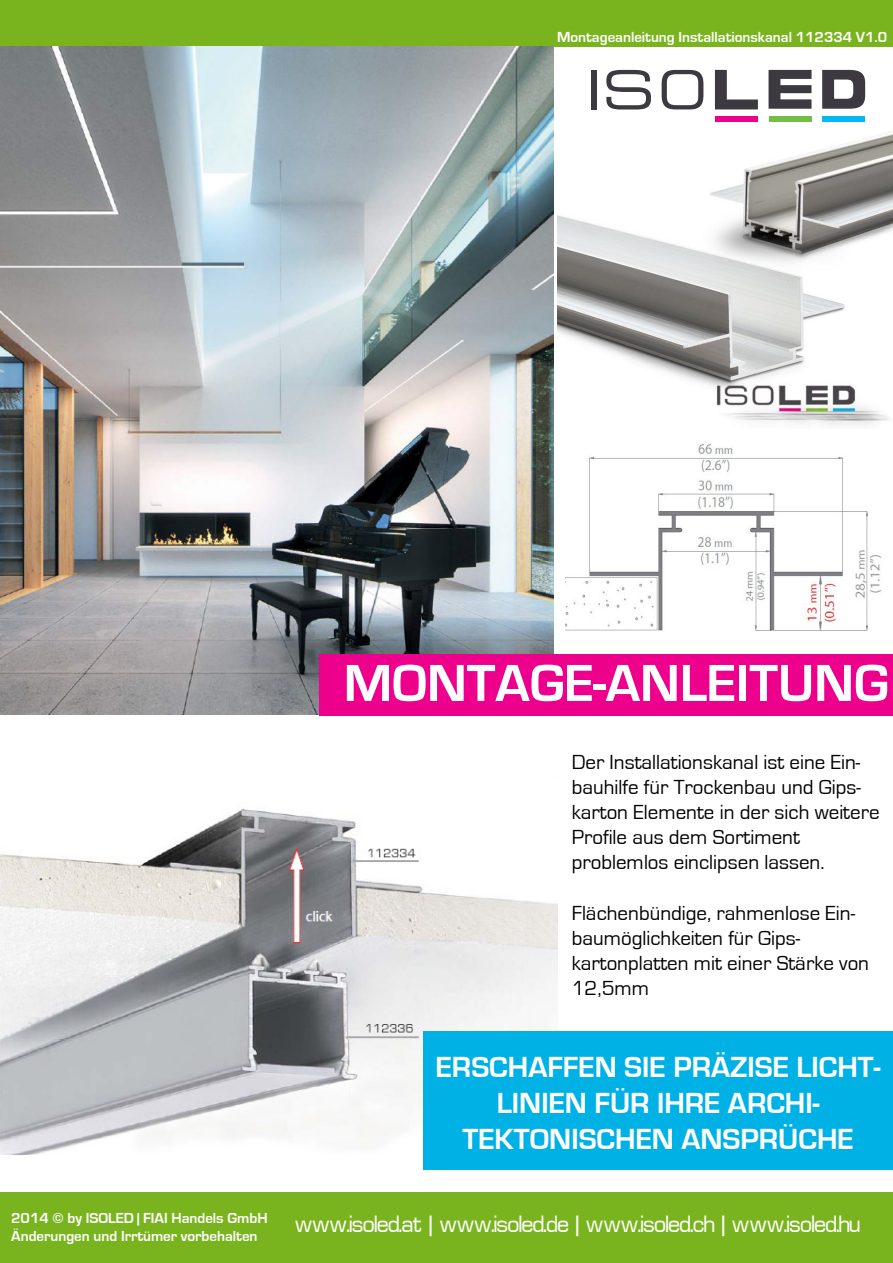
<style>
.page{position:relative;width:893px;height:1263px;background:#fff}
.page>*{position:absolute;margin:0;border:0;box-sizing:border-box;transform-origin:0 0}
.t1{font:700 54px "Eurostile";color:#fff}
.t2{font:700 30px/36px "Eurostile";color:#fff;text-align:center}
.t3{font:27px "Euro Style Normal";color:#fff}
.t4{font:21px/25.2px "Eurostile";color:#000}
.t5{font:700 15px/18px "Eurostile";color:#fff}
</style>
<div class="page">
<div style="left:0;top:0;width:893px;height:47px;background:#79b41e"></div>
<div style="left:0;top:1193px;width:893px;height:70px;background:#79b41e"></div>
<img style="left:0;top:47px;width:554px;height:667px">
<div style="left:592px;top:70px;width:5px;height:40px;background:#3c3a40"></div>
<svg style="left:606px;top:70px;width:45px;height:40px"></svg>
<svg style="left:662px;top:70px;width:41px;height:39px"></svg>
<svg style="left:715px;top:70px;width:43px;height:39px"></svg>
<svg style="left:768px;top:70px;width:43px;height:39px"></svg>
<svg style="left:822px;top:70px;width:43px;height:39px"></svg>
<div style="left:715px;top:117px;width:43px;height:5px;background:#ec008c"></div>
<div style="left:768px;top:117px;width:43px;height:5px;background:#72bf44"></div>
<div style="left:822px;top:117px;width:43px;height:5px;background:#00b9f1"></div>
<img style="left:557px;top:131px;width:336px;height:295px">
<div style="left:320px;top:654px;width:573px;height:61px;background:#ec008c"></div>
<img style="left:566px;top:444px;width:315px;height:187px">
<img style="left:0;top:808px;width:557px;height:346px">
<div style="left:423px;top:1031px;width:470px;height:139px;background:#00b1e5"></div>
<p class="t5" style="left:557px;top:28px;width:332px">Montageanleitung Installationskanal 112334 V1.0</p>
<p class="t1" style="left:344px;top:654px;width:547px">MONTAGE-ANLEITUNG</p>
<p class="t4" style="left:572px;top:749px;width:309px">Der Installationskanal ist eine Ein&shy;bauhilfe für Trockenbau und Gips&shy;karton Elemente in der sich weitere Profile aus dem Sortiment</p>
<p class="t4" style="left:572px;top:850px;width:254px">problemlos einclipsen lassen.</p>
<p class="t4" style="left:572px;top:901px;width:299px">Flächenbündige, rahmenlose Ein&shy;baumöglichkeiten für Gips&shy;kartonplatten mit einer Stärke von<br>12,5mm</p>
<p class="t2" style="left:436px;top:1050px;width:446px">ERSCHAFFEN SIE PRÄZISE LICHT-<br>LINIEN FÜR IHRE ARCHI-<br>TEKTONISCHEN ANSPRÜCHE</p>
<p class="t5" style="left:11px;top:1210px;width:258px">2014 © by ISOLED | FIAI Handels GmbH<br>Änderungen und Irrtümer vorbehalten</p>
<p class="t3" style="left:295px;top:1213px;width:567px">www.isoled.at | www.isoled.de | www.isoled.ch | www.isoled.hu</p>
</div>
